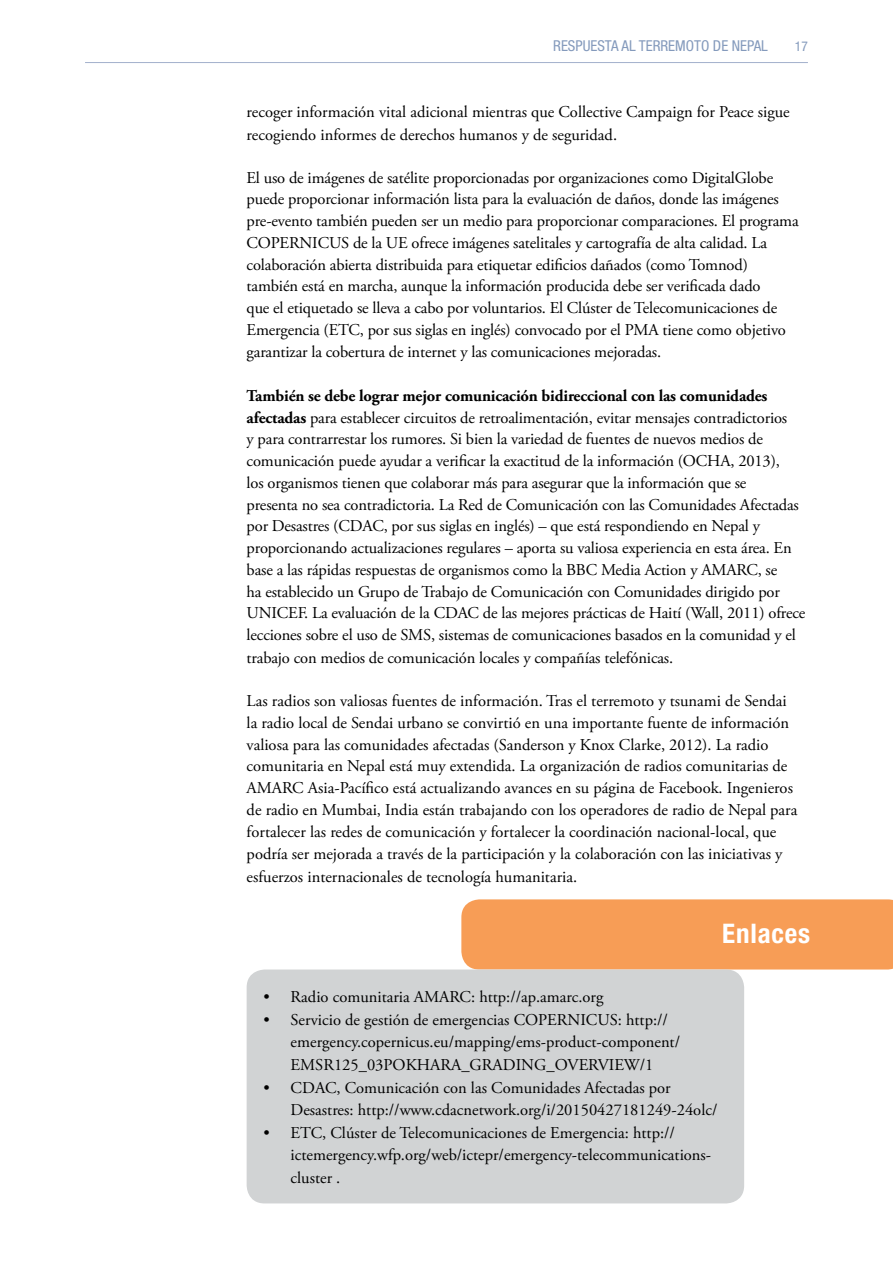
<style>
.page{position:relative;width:893px;height:1263px;background:#fff}
.page>*{position:absolute;margin:0;border:0;box-sizing:border-box;transform-origin:0 0}
.t1{font:700 condensed 27px "Helvetica Neue LT Std";letter-spacing:.03em;color:#fff}
.t2{font:16.5px/21.9px "Adobe Garamond Pro";letter-spacing:-.01em;color:#000}
.t3{font:condensed 15px "Helvetica Neue LT Std";color:#849abc}
.t4{font:condensed 13.5px "Helvetica Neue LT Std";color:#849abc}
.s1{font-weight:700}
</style>
<div class="page">
<hr style="left:85px;top:62px;width:723px;height:1px;background:#a3b1cc">
<div style="left:461px;top:899px;width:432px;height:70px;background:#f79d56"></div>
<div style="left:247px;top:969px;width:497px;height:234px;background:#d1d3d4;border-radius:18px"></div>
<p class="t3" style="left:553px;top:37px;width:216px">RESPUESTA AL TERREMOTO DE NEPAL</p>
<p class="t4" style="left:795px;top:39px;width:14px">17</p>
<p class="t2" style="left:247px;top:101px;width:545px;line-height:22.5px">recoger información vital adicional mientras que Collective Campaign for Peace sigue recogiendo informes de derechos humanos y de seguridad.</p>
<p class="t2" style="left:247px;top:167px;width:554px">El uso de imágenes de satélite proporcionadas por organizaciones como DigitalGlobe puede proporcionar información lista para la evaluación de daños, donde las imágenes pre-evento también pueden ser un medio para proporcionar comparaciones. El programa COPERNICUS de la UE ofrece imágenes satelitales y cartografía de alta calidad. La colaboración abierta distribuida para etiquetar edificios dañados (como Tomnod) también está en marcha, aunque la información producida debe ser verificada dado<br>que el etiquetado se lleva a cabo por voluntarios. El Clúster de Telecomunicaciones de Emergencia (ETC, por sus siglas en inglés) convocado por el PMA tiene como objetivo garantizar la cobertura de internet y las comunicaciones mejoradas.</p>
<p class="t2" style="left:247px;top:385px;width:560px"><span class="s1">También se debe lograr mejor comunicación bidireccional con las comunidades afectadas</span> para establecer circuitos de retroalimentación, evitar mensajes contradictorios<br>y para contrarrestar los rumores. Si bien la variedad de fuentes de nuevos medios de comunicación puede ayudar a verificar la exactitud de la información (OCHA, 2013),<br>los organismos tienen que colaborar más para asegurar que la información que se<br>presenta no sea contradictoria. La Red de Comunicación con las Comunidades Afectadas por Desastres (CDAC, por sus siglas en inglés) – que está respondiendo en Nepal y proporcionando actualizaciones regulares – aporta su valiosa experiencia en esta área. En base a las rápidas respuestas de organismos como la BBC Media Action y AMARC, se<br>ha establecido un Grupo de Trabajo de Comunicación con Comunidades dirigido por UNICEF. La evaluación de la CDAC de las mejores prácticas de Haití (Wall, 2011) ofrece lecciones sobre el uso de SMS, sistemas de comunicaciones basados en la comunidad y el trabajo con medios de comunicación locales y compañías telefónicas.</p>
<p class="t2" style="left:247px;top:690px;width:552px">Las radios son valiosas fuentes de información. Tras el terremoto y tsunami de Sendai la radio local de Sendai urbano se convirtió en una importante fuente de información valiosa para las comunidades afectadas (Sanderson y Knox Clarke, 2012). La radio comunitaria en Nepal está muy extendida. La organización de radios comunitarias de AMARC Asia-Pacífico está actualizando avances en su página de Facebook. Ingenieros de radio en Mumbai, India están trabajando con los operadores de radio de Nepal para fortalecer las redes de comunicación y fortalecer la coordinación nacional-local, que podría ser mejorada a través de la participación y la colaboración con las iniciativas y esfuerzos internacionales de tecnología humanitaria.</p>
<h1 class="t1" style="left:722px;top:917px;width:89px">Enlaces</h1>
<p class="t2" style="left:264px;top:987px;width:341px">• Radio comunitaria AMARC: http://ap.amarc.org</p>
<p class="t2" style="left:291px;top:1009px;width:391px;line-height:22.5px;text-indent:-27px">• Servicio de gestión de emergencias COPERNICUS: http:// emergency.copernicus.eu/mapping/ems-product-component/<br>EMSR125_03POKHARA_GRADING_OVERVIEW/1</p>
<p class="t2" style="left:291px;top:1076px;width:428px;line-height:22.5px;text-indent:-27px">• CDAC, Comunicación con las Comunidades Afectadas por<br>Desastres: http://www.cdacnetwork.org/i/20150427181249-24olc/</p>
<p class="t2" style="left:291px;top:1121px;width:422px;line-height:22.5px;text-indent:-27px">• ETC, Clúster de Telecomunicaciones de Emergencia: http:// ictemergency.wfp.org/web/ictepr/emergency-telecommunications&shy;cluster .</p>
</div>
